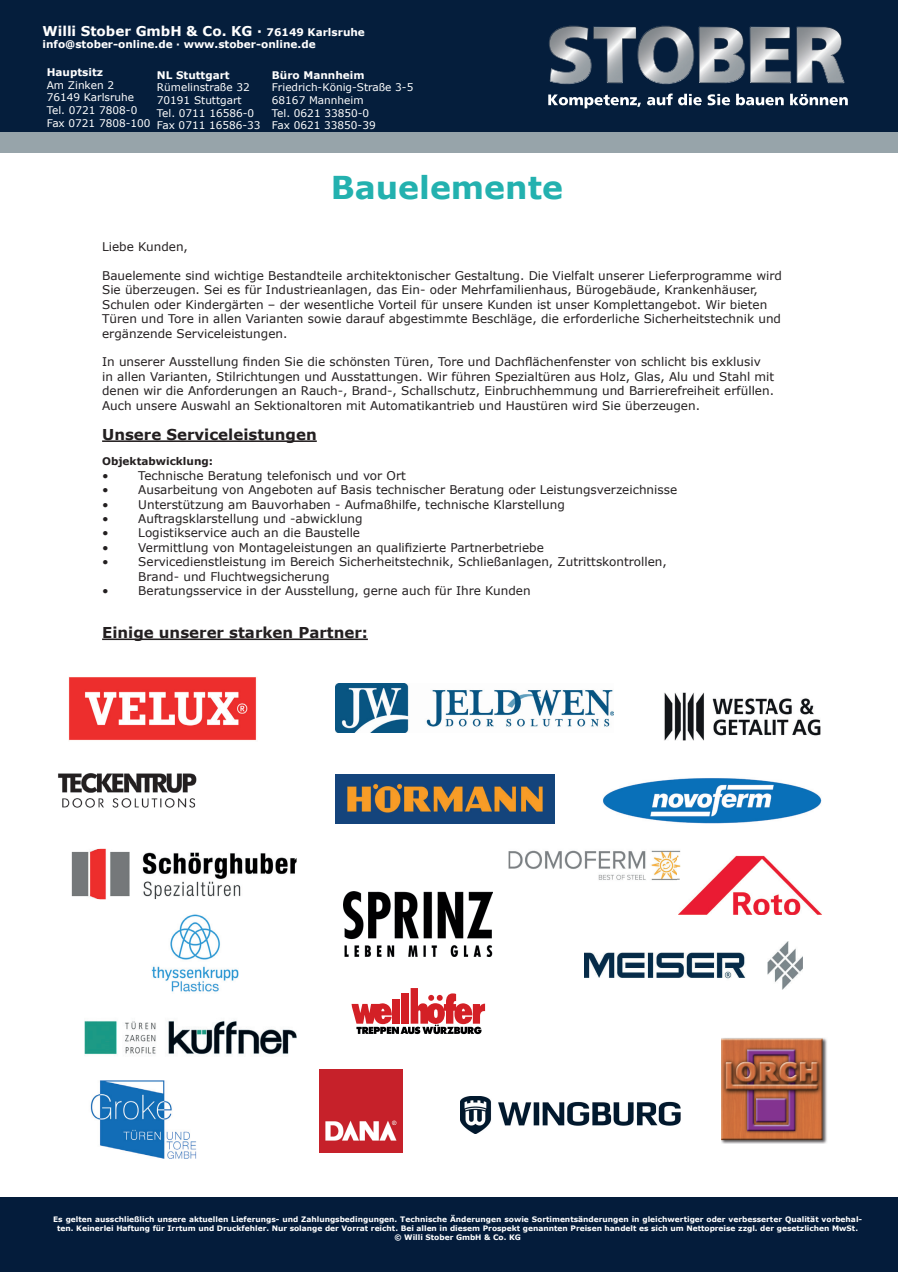
<style>
.page{position:relative;width:898px;height:1272px;background:#fff}
.page>*{position:absolute;margin:0;border:0;box-sizing:border-box;transform-origin:0 0}
.t1{font:700 31.5px "Verdana";color:#23b1af}
.t2{font:700 15px "Verdana";color:#231f20}
.t3{font:700 13.5px "Verdana";color:#fff}
.t4{font:12px/14.4px "Verdana";color:#231f20}
.t5{font:10.5px/12.6px "Verdana";color:#fff}
.t6{font:700 10.5px "Verdana";color:#fff}
.t7{font:700 10.5px "Verdana";color:#231f20}
.t8{font:700 7.5px/9px "Verdana";color:#fff;text-align:center}
.s1{font-size:10.5px}
</style>
<div class="page">
<div style="left:0;top:0;width:897px;height:132px;background:#051e3c"></div>
<div style="left:0;top:1197px;width:897px;height:74px;background:#041c3b"></div>
<div style="left:2px;top:132px;width:895px;height:20px;background:#97a4aa"></div>
<hr style="left:0;top:132px;width:2px;height:20px;background:#97a4aa">
<hr style="left:102px;top:440px;width:215px;height:2px;background:#231f20">
<hr style="left:102px;top:638px;width:266px;height:2px;background:#231f20">
<img style="left:319px;top:1069px;width:83px;height:83px">
<img style="left:508px;top:850px;width:172px;height:31px">
<img style="left:90px;top:1080px;width:107px;height:78px">
<img style="left:335px;top:775px;width:219px;height:48px">
<img style="left:335px;top:683px;width:278px;height:49px">
<img style="left:84px;top:1020px;width:212px;height:35px">
<img style="left:721px;top:1038px;width:106px;height:105px">
<img style="left:584px;top:941px;width:218px;height:48px">
<img style="left:603px;top:778px;width:218px;height:45px">
<img style="left:678px;top:855px;width:144px;height:59px">
<img style="left:677px;top:855px;width:3px;height:30px">
<img style="left:73px;top:850px;width:222px;height:48px">
<img style="left:343px;top:891px;width:149px;height:65px">
<img style="left:58px;top:773px;width:139px;height:35px">
<img style="left:151px;top:914px;width:88px;height:78px">
<img style="left:68px;top:677px;width:189px;height:64px">
<svg style="left:352px;top:988px;width:132px;height:46px"></svg>
<div style="left:392px;top:999px;width:8px;height:24px;background:#d32026"></div>
<img style="left:664px;top:692px;width:157px;height:49px">
<img style="left:461px;top:1096px;width:219px;height:37px">
<svg style="left:549px;top:26px;width:295px;height:58px"></svg>
<img style="left:796px;top:27px;width:47px;height:55px">
<svg style="left:548px;top:94px;width:92px;height:14px"></svg>
<svg style="left:647px;top:93px;width:54px;height:12px"></svg>
<svg style="left:707px;top:94px;width:22px;height:11px"></svg>
<svg style="left:736px;top:94px;width:47px;height:11px"></svg>
<svg style="left:790px;top:94px;width:57px;height:11px"></svg>
<p class="t3" style="left:43px;top:26px;width:324px">Willi Stober GmbH &amp; Co. KG · <span class="s1">76149 Karlsruhe</span></p>
<p class="t6" style="left:43px;top:40px;width:274px">info@stober-online.de · www.stober-online.de</p>
<p class="t6" style="left:47px;top:68px;width:58px">Hauptsitz</p>
<p class="t5" style="left:47px;top:79px;width:105px">Am Zinken 2<br>76149 Karlsruhe<br>Tel. 0721 7808-0<br>Fax 0721 7808-100</p>
<p class="t6" style="left:157px;top:71px;width:74px">NL Stuttgart</p>
<p class="t5" style="left:157px;top:82px;width:105px">Rümelinstraße 32<br>70191 Stuttgart<br>Tel. 0711 16586-0<br>Fax 0711 16586-33</p>
<p class="t6" style="left:272px;top:71px;width:94px">Büro Mannheim</p>
<p class="t5" style="left:272px;top:82px;width:143px">Friedrich-König-Straße 3-5<br>68167 Mannheim<br>Tel. 0621 33850-0<br>Fax 0621 33850-39</p>
<h1 class="t1" style="left:330px;top:175px;width:234px">Bauelemente</h1>
<p class="t4" style="left:102px;top:240px;width:87px">Liebe Kunden,</p>
<p class="t4" style="left:102px;top:269px;width:681px">Bauelemente sind wichtige Bestandteile architektonischer Gestaltung. Die Vielfalt unserer Lieferprogramme wird Sie überzeugen. Sei es für Industrieanlagen, das Ein- oder Mehrfamilienhaus, Bürogebäude, Krankenhäuser, Schulen oder Kindergärten – der wesentliche Vorteil für unsere Kunden ist unser Komplettangebot. Wir bieten Türen und Tore in allen Varianten sowie darauf abgestimmte Beschläge, die erforderliche Sicherheitstechnik und ergänzende Serviceleistungen.</p>
<p class="t4" style="left:102px;top:354px;width:673px">In unserer Ausstellung finden Sie die schönsten Türen, Tore und Dachflächenfenster von schlicht bis exklusiv in allen Varianten, Stilrichtungen und Ausstattungen. Wir führen Spezialtüren aus Holz, Glas, Alu und Stahl mit denen wir die Anforderungen an Rauch-, Brand-, Schallschutz, Einbruchhemmung und Barrierefreiheit erfüllen.<br>Auch unsere Auswahl an Sektionaltoren mit Automatikantrieb und Haustüren wird Sie überzeugen.</p>
<p class="t2" style="left:102px;top:428px;width:216px">Unsere Serviceleistungen</p>
<p class="t7" style="left:102px;top:457px;width:112px">Objektabwicklung:</p>
<p class="t4" style="left:102px;top:469px;width:8px">ï</p>
<p class="t4" style="left:138px;top:469px;width:269px">Technische Beratung telefonisch und vor Ort</p>
<p class="t4" style="left:102px;top:483px;width:8px">ï</p>
<p class="t4" style="left:138px;top:483px;width:540px">Ausarbeitung von Angeboten auf Basis technischer Beratung oder Leistungsverzeichnisse</p>
<p class="t4" style="left:102px;top:498px;width:8px">ï</p>
<p class="t4" style="left:138px;top:498px;width:428px">Unterstützung am Bauvorhaben - Aufmaßhilfe, technische Klarstellung</p>
<p class="t4" style="left:102px;top:512px;width:8px">ï</p>
<p class="t4" style="left:138px;top:512px;width:226px">Auftragsklarstellung und -abwicklung</p>
<p class="t4" style="left:102px;top:527px;width:8px">ï</p>
<p class="t4" style="left:138px;top:527px;width:223px">Logistikservice auch an die Baustelle</p>
<p class="t4" style="left:102px;top:541px;width:8px">ï</p>
<p class="t4" style="left:138px;top:540px;width:407px">Vermittlung von Montageleistungen an qualifizierte Partnerbetriebe</p>
<p class="t4" style="left:102px;top:555px;width:8px">ï</p>
<p class="t4" style="left:138px;top:555px;width:530px">Servicedienstleistung im Bereich Sicherheitstechnik, Schließanlagen, Zutrittskontrollen,<br>Brand- und Fluchtwegsicherung</p>
<p class="t4" style="left:102px;top:584px;width:8px">ï</p>
<p class="t4" style="left:138px;top:584px;width:393px">Beratungsservice in der Ausstellung, gerne auch für Ihre Kunden</p>
<p class="t2" style="left:102px;top:626px;width:267px">Einige unserer starken Partner:</p>
<p class="t8" style="left:53px;top:1214px;width:810px">Es gelten ausschließlich unsere aktuellen Lieferungs- und Zahlungsbedingungen. Technische Änderungen sowie Sortimentsänderungen in gleichwertiger oder verbesserter Qualität vorbehal&shy;ten. Keinerlei Haftung für Irrtum und Druckfehler. Nur solange der Vorrat reicht. Bei allen in diesem Prospekt genannten Preisen handelt es sich um Nettopreise zzgl. der gesetzlichen MwSt. © Willi Stober GmbH &amp; Co. KG</p>
</div>
